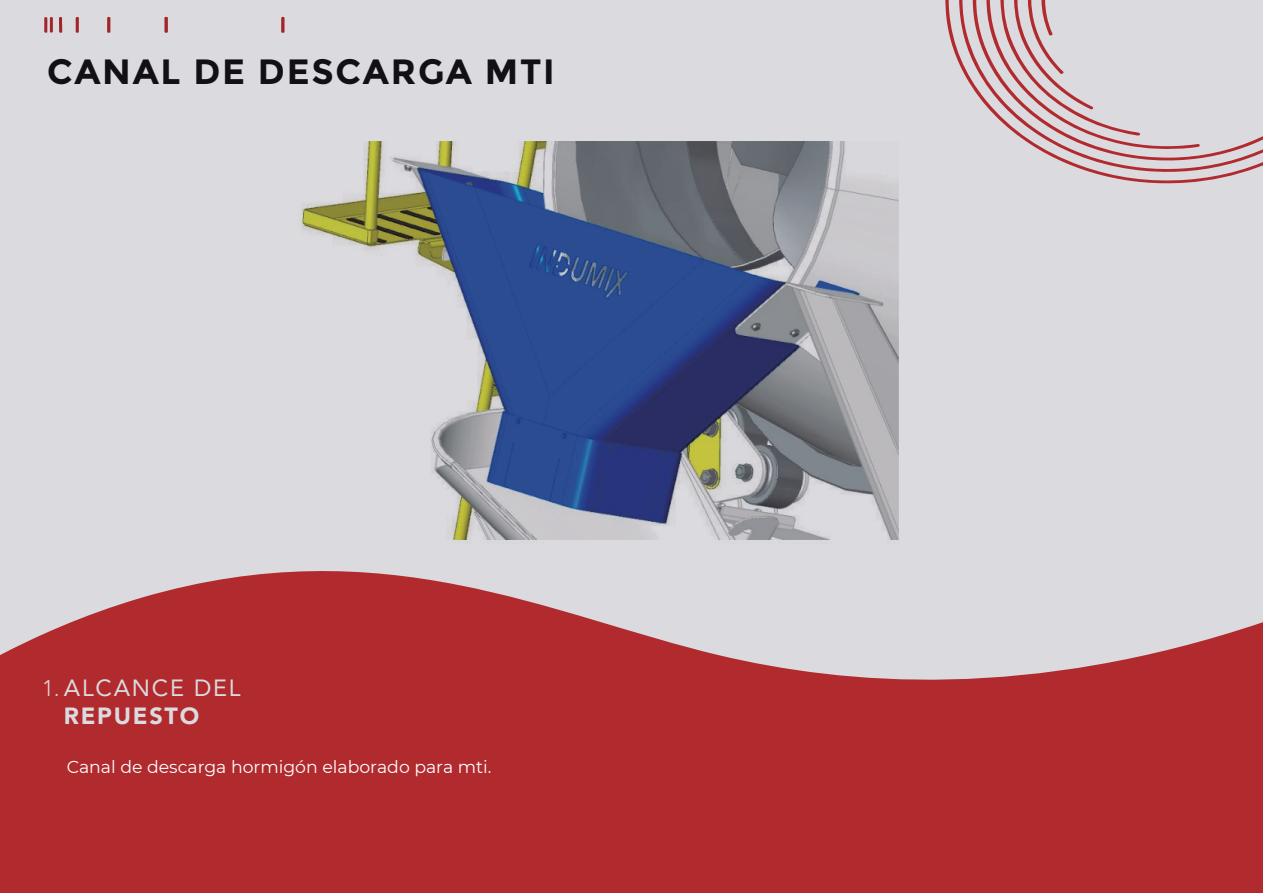
<style>
.page{position:relative;width:1263px;height:893px;background:#dbdadf}
.page>*{position:absolute;margin:0;border:0;box-sizing:border-box;transform-origin:0 0}
.t1{font:700 35.1px "Montserrat";letter-spacing:.05em;color:#130f16}
.t2{font:23.4px/28px "Avenir";letter-spacing:.075em;color:#dbdadf}
.t3{font:17.25px "Montserrat";color:#fff}
.s1{font-weight:300;font-size:22.65px}
.s2{font-weight:900}
</style>
<div class="page">
<svg style="left:0;top:571px;width:1263px;height:322px;fill:#b12a2d"></svg>
<svg style="left:945px;top:0;width:292px;height:184px"></svg>
<svg style="left:959px;top:0;width:304px;height:174px"></svg>
<svg style="left:973px;top:0;width:290px;height:161px"></svg>
<svg style="left:986px;top:0;width:214px;height:150px"></svg>
<svg style="left:164px;top:17px;width:4px;height:16px"></svg>
<svg style="left:281px;top:17px;width:4px;height:16px"></svg>
<svg style="left:107px;top:17px;width:3px;height:16px"></svg>
<svg style="left:59px;top:17px;width:3px;height:16px"></svg>
<svg style="left:76px;top:17px;width:3px;height:16px"></svg>
<svg style="left:44px;top:17px;width:9px;height:16px"></svg>
<img style="left:301px;top:136px;width:648px;height:404px">
<h1 class="t1" style="left:47px;top:50px;width:509px">CANAL DE DESCARGA MTI</h1>
<h2 class="t2" style="left:64px;top:673px;width:178px;text-indent:-22px"><span class="s1">1.</span>ALCANCE DEL<br><span class="s2">REPUESTO</span></h2>
<p class="t3" style="left:67px;top:755px;width:426px">Canal de descarga hormigón elaborado para mti.</p>
</div>
